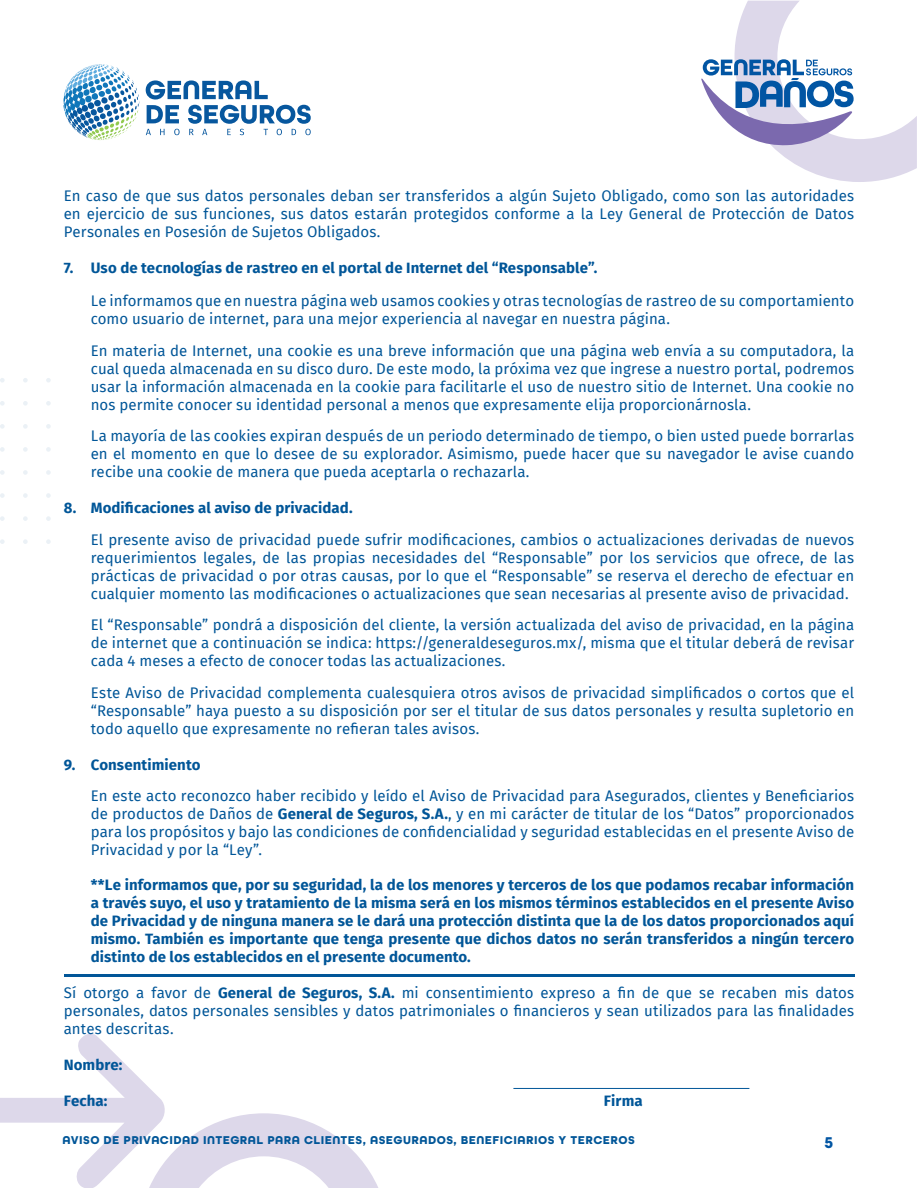
<style>
.page{position:relative;width:918px;height:1188px;background:#fff}
.page>*{position:absolute;margin:0;border:0;box-sizing:border-box;transform-origin:0 0}
.t1{font:700 16.5px "All Round Gothic";color:#0155a3}
.t2{font:15px/18px "Fira Sans";letter-spacing:.005em;color:#015698;text-align:justify}
.t3{font:700 15px/18px "Fira Sans";letter-spacing:.005em;color:#015698;text-align:justify}
.t4{font:700 12px "All Round Gothic";letter-spacing:.04em;color:#015698}
.s1{font-weight:700}
</style>
<div class="page">
<svg style="left:0;top:1034px;width:378px;height:154px"></svg>
<svg style="left:0;top:378px;width:51px;height:166px"></svg>
<svg style="left:701px;top:1px;width:216px;height:181px"></svg>
<svg style="left:146px;top:80px;width:165px;height:55px"></svg>
<svg style="left:63px;top:64px;width:77px;height:76px"></svg>
<hr style="left:64px;top:974px;width:790px;height:3px;background:#015698">
<hr style="left:513px;top:1088px;width:236px;height:1px;background:#015698">
<p class="t2" style="left:64px;top:186px;width:792px">En caso de que sus datos personales deban ser transferidos a algún Sujeto Obligado, como son las autoridades en ejercicio de sus funciones, sus datos estarán protegidos conforme a la Ley General de Protección de Datos Personales en Posesión de Sujetos Obligados.</p>
<p class="t3" style="left:64px;top:258px;width:535px">7. Uso de tecnologías de rastreo en el portal de Internet del “Responsable”.</p>
<p class="t2" style="left:91px;top:291px;width:765px">Le informamos que en nuestra página web usamos cookies y otras tecnologías de rastreo de su comportamiento como usuario de internet, para una mejor experiencia al navegar en nuestra página.</p>
<p class="t2" style="left:91px;top:341px;width:765px">En materia de Internet, una cookie es una breve información que una página web envía a su computadora, la cual queda almacenada en su disco duro. De este modo, la próxima vez que ingrese a nuestro portal, podremos usar la información almacenada en la cookie para facilitarle el uso de nuestro sitio de Internet. Una cookie no nos permite conocer su identidad personal a menos que expresamente elija proporcionárnosla.</p>
<p class="t2" style="left:91px;top:426px;width:765px">La mayoría de las cookies expiran después de un periodo determinado de tiempo, o bien usted puede borrarlas en el momento en que lo desee de su explorador. Asimismo, puede hacer que su navegador le avise cuando recibe una cookie de manera que pueda aceptarla o rechazarla.</p>
<p class="t3" style="left:64px;top:498px;width:290px">8. Modificaciones al aviso de privacidad.</p>
<p class="t2" style="left:91px;top:530px;width:765px">El presente aviso de privacidad puede sufrir modificaciones, cambios o actualizaciones derivadas de nuevos requerimientos legales, de las propias necesidades del “Responsable” por los servicios que ofrece, de las prácticas de privacidad o por otras causas, por lo que el “Responsable” se reserva el derecho de efectuar en cualquier momento las modificaciones o actualizaciones que sean necesarias al presente aviso de privacidad.</p>
<p class="t2" style="left:91px;top:615px;width:765px">El “Responsable” pondrá a disposición del cliente, la versión actualizada del aviso de privacidad, en la página de internet que a continuación se indica: https://generaldeseguros.mx/, misma que el titular deberá de revisar cada 4 meses a efecto de conocer todas las actualizaciones.</p>
<p class="t2" style="left:91px;top:683px;width:765px">Este Aviso de Privacidad complementa cualesquiera otros avisos de privacidad simplificados o cortos que el “Responsable” haya puesto a su disposición por ser el titular de sus datos personales y resulta supletorio en todo aquello que expresamente no refieran tales avisos.</p>
<p class="t3" style="left:64px;top:754px;width:138px">9. Consentimiento</p>
<p class="t2" style="left:91px;top:786px;width:765px">En este acto reconozco haber recibido y leído el Aviso de Privacidad para Asegurados, clientes y Beneficiarios de productos de Daños de <span class="s1">General de Seguros, S.A.</span>, y en mi carácter de titular de los “Datos” proporcionados para los propósitos y bajo las condiciones de confidencialidad y seguridad establecidas en el presente Aviso de Privacidad y por la “Ley”.</p>
<p class="t3" style="left:91px;top:874px;width:765px">**Le informamos que, por su seguridad, la de los menores y terceros de los que podamos recabar información a través suyo, el uso y tratamiento de la misma será en los mismos términos establecidos en el presente Aviso de Privacidad y de ninguna manera se le dará una protección distinta que la de los datos proporcionados aquí mismo. También es importante que tenga presente que dichos datos no serán transferidos a ningún tercero distinto de los establecidos en el presente documento.</p>
<p class="t2" style="left:64px;top:983px;width:792px">Sí otorgo a favor de <span class="s1">General de Seguros, S.A.</span> mi consentimiento expreso a fin de que se recaben mis datos personales, datos personales sensibles y datos patrimoniales o financieros y sean utilizados para las finalidades antes descritas.</p>
<p class="t3" style="left:64px;top:1054px;width:60px">Nombre:</p>
<p class="t3" style="left:64px;top:1090px;width:45px">Fecha:</p>
<p class="t3" style="left:604px;top:1090px;width:40px">Firma</p>
<p class="t4" style="left:63px;top:1133px;width:574px">AVISO DE PRIVACIDAD INTEGRAL PARA CLIENTES, ASEGURADOS, BENEFICIARIOS Y TERCEROS</p>
<p class="t1" style="left:824px;top:1132px;width:10px">5</p>
</div>
